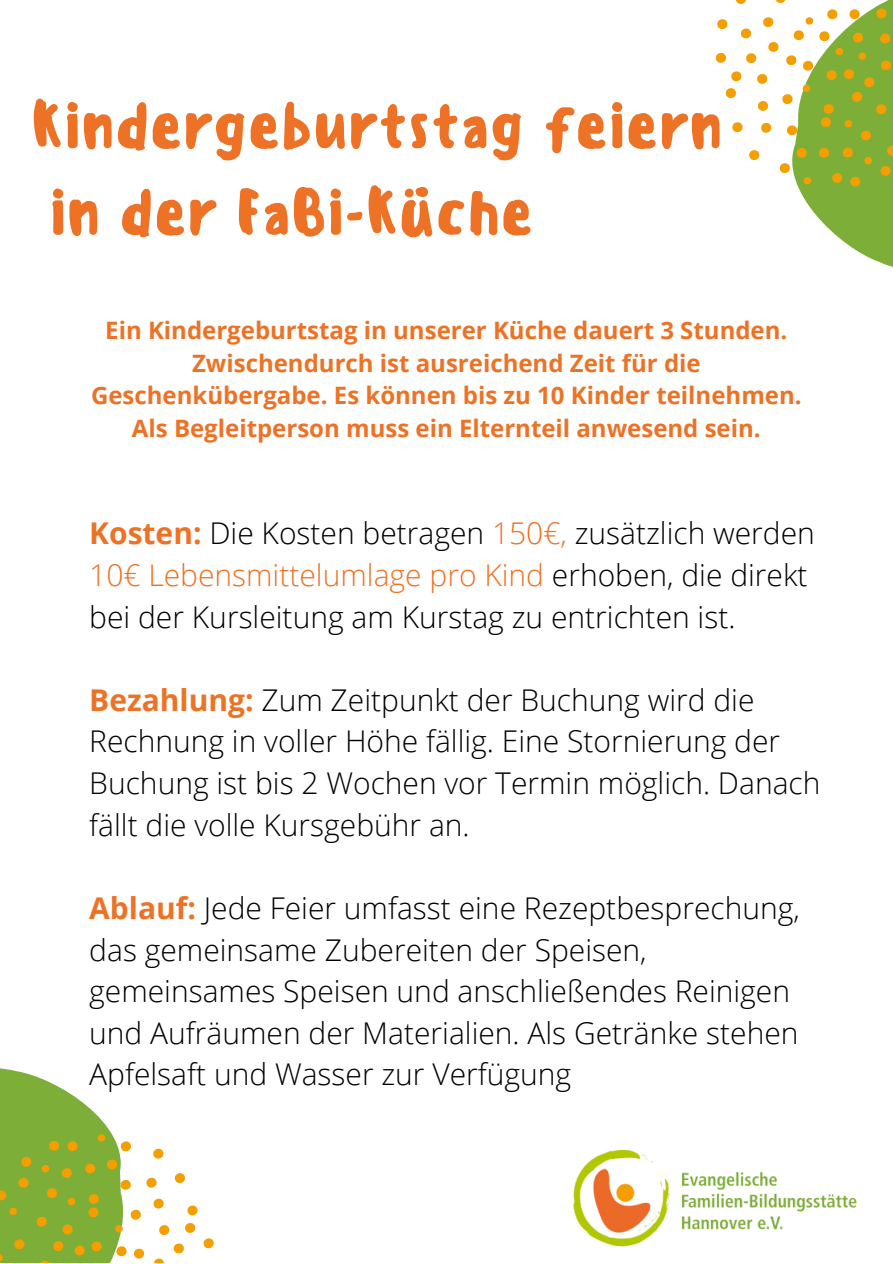
<style>
.page{position:relative;width:893px;height:1264px;background:#fff}
.page>*{position:absolute;margin:0;border:0;box-sizing:border-box;transform-origin:0 0}
.t1{font:500 62.25px/86.6px "Sensei";color:#ed7225}
.t2{font:300 30px/41.5px "Open Sans";color:#000}
.t3{font:700 24px/32.5px "Open Sans";color:#ed7225;text-align:center}
.s1{font-weight:700;color:#ed7225}
.s2{color:#ed7225}
</style>
<div class="page">
<svg style="left:715px;top:0;width:177px;height:267px"></svg>
<svg style="left:0;top:1068px;width:214px;height:194px"></svg>
<img style="left:573px;top:1149px;width:284px;height:98px">
<h1 class="t1" style="left:31px;top:83px;width:693px">Kindergeburtstag feiern in der FaBi-Küche</h1>
<p class="t3" style="left:91px;top:313px;width:712px">Ein Kindergeburtstag in unserer Küche dauert 3 Stunden.<br>Zwischendurch ist ausreichend Zeit für die Geschenkübergabe. Es können bis zu 10 Kinder teilnehmen.<br>Als Begleitperson muss ein Elternteil anwesend sein.</p>
<p class="t2" style="left:89px;top:512px;width:727px"><span class="s1">Kosten:</span> Die Kosten betragen <span class="s2">150€,</span> zusätzlich werden<br><span class="s2">10€ Lebensmittelumlage pro Kind</span> erhoben, die direkt bei der Kursleitung am Kurstag zu entrichten ist.</p>
<p class="t2" style="left:89px;top:678px;width:732px"><span class="s1">Bezahlung:</span> Zum Zeitpunkt der Buchung wird die Rechnung in voller Höhe fällig. Eine Stornierung der Buchung ist bis 2 Wochen vor Termin möglich. Danach fällt die volle Kursgebühr an.</p>
<p class="t2" style="left:89px;top:886px;width:712px"><span class="s1">Ablauf:</span> Jede Feier umfasst eine Rezeptbesprechung, das gemeinsame Zubereiten der Speisen, gemeinsames Speisen und anschließendes Reinigen und Aufräumen der Materialien. Als Getränke stehen Apfelsaft und Wasser zur Verfügung</p>
</div>
